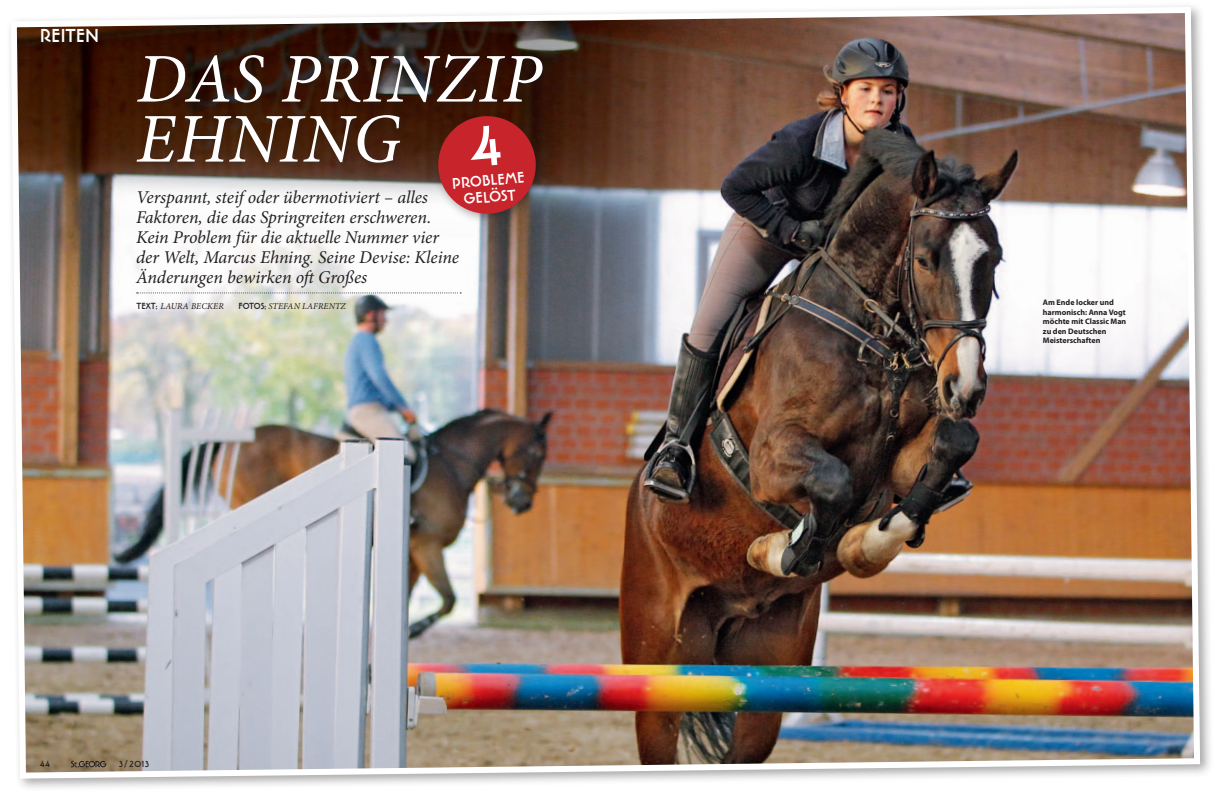
<style>
.page{position:relative;width:1219px;height:794px;background:#fff}
.page>*{position:absolute;margin:0;border:0;box-sizing:border-box;transform-origin:0 0}
.t1{font:italic 70px/60px "Minion Pro";letter-spacing:.01em;color:#fff}
.t2{font:700 19px "Banjoman Text Com";color:#fff}
.Vorspann_1{font:italic 18px/20px "Minion Pro";letter-spacing:-.005em;color:#231f20}
.t3{font:700 15.6px "Banjoman Text Com";color:#fff}
.t4{font:italic 9px "Minion Pro";letter-spacing:.01em;color:#231f20}
.t5{font:700 9px "Banjoman Text Com";letter-spacing:.05em;color:#231f20}
.t6{font:700 8px/9.5px "Myriad Pro";color:#231f20}
.s1{font-family:"Banjoman Text Com";font-weight:700;font-style:normal}
</style>
<div class="page">
<div style="left:6px;top:2px;width:1207px;height:790px;background:#231f20;opacity:.4"></div>
<img style="left:8px;top:4px;width:1195px;height:777px">
<svg style="left:71px;top:761px;width:35px;height:6px"></svg>
<div style="left:133px;top:50px;width:417px;height:121px;background:#231f20;opacity:.4"></div>
<div style="left:432px;top:110px;width:116px;height:116px;background:#231f20;opacity:.4"></div>
<svg style="left:137px;top:292px;width:324px;height:1px"></svg>
<svg style="left:436px;top:114px;width:102px;height:102px;background:#ad3234"></svg>
<p class="t2" style="left:40px;top:23px;width:61px">REITEN</p>
<p class="t1" style="left:136px;top:49px;width:406px">DAS PRINZIP<br>EHNING</p>
<p class="Vorspann_1" style="left:136px;top:187px;width:324px">Verspannt, steif oder übermotiviert – alles Faktoren, die das Springreiten erschweren.<br>Kein Problem für die aktuelle Nummer vier der Welt, Marcus Ehning. Seine Devise: Kleine Änderungen bewirken oft Großes</p>
<p class="t3" style="left:451px;top:173px;width:74px;rotate:-5deg">PROBLEME</p>
<p class="t3" style="left:463px;top:189px;width:54px;rotate:-5deg">GELÖST</p>
<p class="t4" style="left:136px;top:300px;width:89px"><span class="s1">TEXT:</span> LAURA BECKER</p>
<p class="t4" style="left:238px;top:300px;width:109px"><span class="s1">FOTOS:</span> STEFAN LAFRENTZ</p>
<p class="t6" style="left:1043px;top:297px;width:85px">Am Ende locker und harmonisch: Anna Vogt möchte mit Classic Man zu den Deutschen<br>Meisterschaften</p>
<p class="t5" style="left:40px;top:758px;width:12px">44</p>
<p class="t5" style="left:119px;top:758px;width:32px">3/2013</p>
</div>
